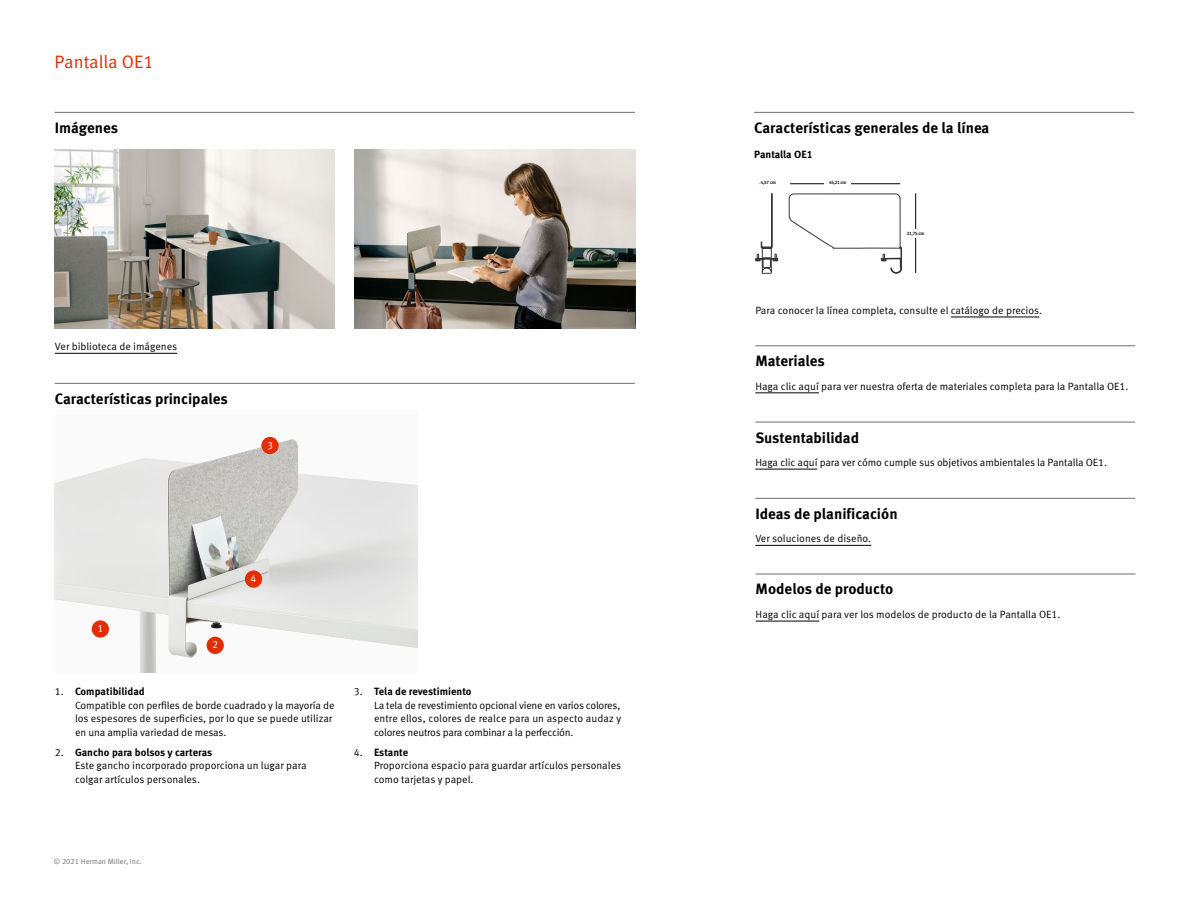
<style>
.page{position:relative;width:1188px;height:918px;background:#fff}
.page>*{position:absolute;margin:0;border:0;box-sizing:border-box;transform-origin:0 0}
.Body_Copy{font:18px "Meta OT Norm";color:#e22d00}
.Headline{font:700 15px "Meta OT";color:#000}
.Body_Copy-2{font:10.5px/13.5px "Meta OT Norm";letter-spacing:-.005em;color:#000}
.Body_Copy-3{font:700 10.5px "Meta OT";color:#000}
.Body_Copy-4{font:10.5px "Meta OT Norm";color:#fff}
.t1{font:7.5px "Meta OT Norm";color:#6d6e71}
.Body_Copy-5{font:500 4.5px "Fira Sans";letter-spacing:-.025em;color:#000}
.s1{font-family:"Meta OT";font-weight:700}
</style>
<div class="page">
<hr style="left:754px;top:112px;width:380px;height:1px;background:#6d6e71">
<hr style="left:755px;top:469px;width:62px;height:1px;background:#000">
<hr style="left:755px;top:545px;width:116px;height:1px;background:#000">
<hr style="left:755px;top:422px;width:380px;height:1px;background:#6d6e71">
<hr style="left:755px;top:498px;width:380px;height:1px;background:#6d6e71">
<hr style="left:755px;top:393px;width:64px;height:1px;background:#000">
<hr style="left:755px;top:346px;width:380px;height:1px;background:#6d6e71">
<img style="left:55px;top:436px;width:363px;height:237px">
<hr style="left:55px;top:112px;width:580px;height:1px;background:#6d6e71">
<hr style="left:55px;top:383px;width:580px;height:1px;background:#6d6e71">
<div style="left:92px;top:620px;width:17px;height:18px;background:#e32d00;border-radius:50%"></div>
<div style="left:207px;top:637px;width:17px;height:17px;background:#e32d00;border-radius:50%"></div>
<div style="left:261px;top:437px;width:18px;height:17px;background:#e32d00;border-radius:50%"></div>
<div style="left:245px;top:570px;width:17px;height:18px;background:#e32d00;border-radius:50%"></div>
<img style="left:55px;top:150px;width:280px;height:179px">
<img style="left:355px;top:150px;width:280px;height:179px">
<hr style="left:55px;top:353px;width:122px;height:1px;background:#000">
<svg style="left:755px;top:193px;width:147px;height:81px"></svg>
<hr style="left:790px;top:183px;width:110px;height:1px;background:#000">
<div style="left:824px;top:178px;width:27px;height:9px;background:#fff"></div>
<hr style="left:915px;top:193px;width:1px;height:80px;background:#000">
<div style="left:904px;top:229px;width:24px;height:9px;background:#fff"></div>
<hr style="left:951px;top:317px;width:88px;height:1px;background:#000">
<hr style="left:756px;top:621px;width:63px;height:1px;background:#000">
<hr style="left:756px;top:574px;width:379px;height:1px;background:#6d6e71">
<p class="Body_Copy" style="left:55px;top:50px;width:101px">Pantalla OE1</p>
<p class="Headline" style="left:55px;top:118px;width:65px">Imágenes</p>
<p class="Body_Copy-2" style="left:55px;top:340px;width:124px">Ver biblioteca de imágenes</p>
<p class="Headline" style="left:55px;top:389px;width:175px">Características principales</p>
<p class="Body_Copy-4" style="left:267px;top:439px;width:7px">3</p>
<p class="Body_Copy-4" style="left:97px;top:622px;width:7px">1</p>
<p class="Body_Copy-4" style="left:212px;top:638px;width:7px">2</p>
<p class="Body_Copy-4" style="left:251px;top:572px;width:7px">4</p>
<p class="Body_Copy-2" style="left:75px;top:685px;width:261px;text-indent:-20px">1. <span class="s1">Compatibilidad<br></span>Compatible con perfiles de borde cuadrado y la mayoría de los espesores de superficies, por lo que se puede utilizar en una amplia variedad de mesas.</p>
<p class="Body_Copy-2" style="left:75px;top:746px;width:233px;text-indent:-20px">2. <span class="s1">Gancho para bolsos y carteras<br></span>Este gancho incorporado proporciona un lugar para colgar artículos personales.</p>
<p class="Body_Copy-2" style="left:374px;top:685px;width:249px;text-indent:-20px">3. <span class="s1">Tela de revestimiento<br></span>La tela de revestimiento opcional viene en varios colores, entre ellos, colores de realce para un aspecto audaz y colores neutros para combinar a la perfección.</p>
<p class="Body_Copy-2" style="left:374px;top:746px;width:249px;text-indent:-20px">4. <span class="s1">Estante<br></span>Proporciona espacio para guardar artículos personales como tarjetas y papel.</p>
<p class="t1" style="left:54px;top:857px;width:90px">© 2021 Herman Miller, Inc.</p>
<h2 class="Headline" style="left:754px;top:118px;width:237px">Características generales de la línea</h2>
<p class="Body_Copy-3" style="left:754px;top:148px;width:60px">Pantalla OE1</p>
<p class="Body_Copy-5" style="left:761px;top:179px;width:17px">4,57 cm</p>
<p class="Body_Copy-5" style="left:829px;top:179px;width:19px">45,21 cm</p>
<p class="Body_Copy-5" style="left:907px;top:230px;width:19px">31,75 cm</p>
<p class="Body_Copy-2" style="left:755px;top:304px;width:288px">Para conocer la línea completa, consulte el catálogo de precios.</p>
<p class="Headline" style="left:755px;top:352px;width:71px">Materiales</p>
<p class="Body_Copy-2" style="left:755px;top:380px;width:375px">Haga clic aquí para ver nuestra oferta de materiales completa para la Pantalla OE1.</p>
<p class="Headline" style="left:755px;top:428px;width:105px">Sustentabilidad</p>
<p class="Body_Copy-2" style="left:755px;top:456px;width:353px">Haga clic aquí para ver cómo cumple sus objetivos ambientales la Pantalla OE1.</p>
<p class="Headline" style="left:755px;top:504px;width:144px">Ideas de planificación</p>
<p class="Body_Copy-2" style="left:755px;top:532px;width:117px">Ver soluciones de diseño.</p>
<p class="Headline" style="left:756px;top:580px;width:139px">Modelos de producto</p>
<p class="Body_Copy-2" style="left:756px;top:608px;width:306px">Haga clic aquí para ver los modelos de producto de la Pantalla OE1.</p>
</div>
